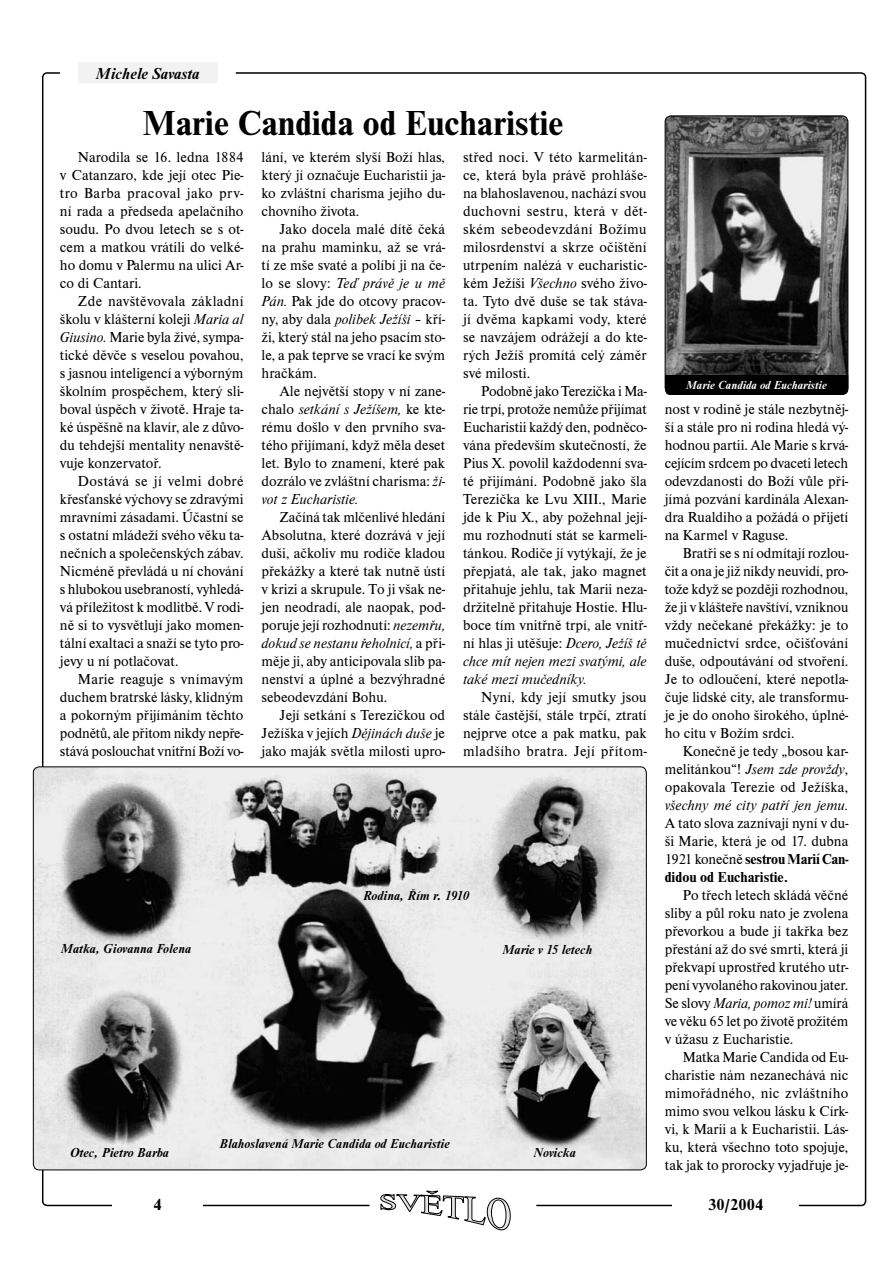
<style>
.page{position:relative;width:893px;height:1263px;background:#fff}
.page>*{position:absolute;margin:0;border:0;box-sizing:border-box;transform-origin:0 0}
.t1{font:700 36px "Nimbus Rom DCE";color:#000}
.t2{font:italic 700 16.5px "Nimbus Rom DCE";color:#000}
.t3{font:700 16.5px "Nimbus Rom DCE";color:#000}
.t4{font:15px/18px "Nimbus Rom DCE";color:#000;text-align:justify}
.t5{font:italic 15px "Nimbus Rom DCE";letter-spacing:.005em;color:#000}
.t6{font:italic 700 13.5px "Nimbus Rom DCE";color:#000}
.t7{font:italic 700 12px "Nimbus Rom DCE";color:#fff}
.s1{font-style:italic}
.s2{font-weight:700}
</style>
<div class="page">
<svg style="left:380px;top:1190px;width:131px;height:41px"></svg>
<img style="left:666px;top:116px;width:181px;height:260px">
<div style="left:664px;top:116px;width:184px;height:278px;border:1px solid #000;border-radius:6px"></div>
<div style="left:664px;top:376px;width:184px;height:19px;background:#000"></div>
<img style="left:33px;top:767px;width:613px;height:403px;border-radius:6px">
<div style="left:78px;top:62px;width:140px;height:21px;background:#f2f2f2"></div>
<p class="t2" style="left:96px;top:67px;width:105px">Michele Savasta</p>
<h1 class="t1" style="left:143px;top:109px;width:421px">Marie Candida od Eucharistie</h1>
<p class="t4" style="left:60px;top:150px;width:185px;text-indent:18px">Narodila se 16. ledna 1884 v Catanzaro, kde její otec Pie&shy;tro Barba pracoval jako prv&shy;ní rada a předseda apelačního soudu. Po dvou letech se s ot&shy;cem a matkou vrátili do velké&shy;ho domu v Palermu na ulici Ar&shy;co di Cantari.</p>
<p class="t4" style="left:60px;top:294px;width:185px;text-indent:18px">Zde navštěvovala základní školu v klášterní koleji <span class="s1">Maria al Giusino.</span> Marie byla živé, sympa&shy;tické děvče s veselou povahou, s jasnou inteligencí a výborným školním prospěchem, který sli&shy;boval úspěch v životě. Hraje ta&shy;ké úspěšně na klavír, ale z důvo&shy;du tehdejší mentality nenavště&shy;vuje konzervatoř.</p>
<p class="t4" style="left:60px;top:474px;width:185px;text-indent:18px">Dostává se jí velmi dobré křesťanské výchovy se zdravými mravními zásadami. Účastní se s ostatní mládeží svého věku ta&shy;nečních a společenských zábav.<br>Nicméně převládá u ní chování s hlubokou usebraností, vyhledá&shy;vá příležitost k modlitbě. V rodi&shy;ně si to vysvětlují jako momen&shy;tální exaltaci a snaží se tyto pro&shy;jevy u ní potlačovat.</p>
<p class="t4" style="left:60px;top:672px;width:185px;text-indent:18px">Marie reaguje s vnímavým duchem bratrské lásky, klidným a pokorným přijímáním těchto podnětů, ale přitom nikdy nepře&shy;stává poslouchat vnitřní Boží vo-</p>
<p class="t4" style="left:261px;top:150px;width:185px">lání, ve kterém slyší Boží hlas, který jí označuje Eucharistii ja&shy;ko zvláštní charisma jejího du&shy;chovního života.</p>
<p class="t4" style="left:261px;top:222px;width:185px;text-indent:18px">Jako docela malé dítě čeká na prahu maminku, až se vrá&shy;tí ze mše svaté a políbí ji na če&shy;lo se slovy: <span class="s1">Teď právě je u mě Pán.</span> Pak jde do otcovy pracov&shy;ny, aby dala <span class="s1">polibek Ježíši –</span> kří&shy;ži, který stál na jeho psacím sto&shy;le, a pak teprve se vrací ke svým hračkám.</p>
<p class="t4" style="left:261px;top:384px;width:185px;text-indent:18px">Ale největší stopy v ní zane&shy;chalo <span class="s1">setkání s Ježíšem,</span> ke kte&shy;rému došlo v den prvního sva&shy;tého přijímaní, když měla deset let. Bylo to znamení, které pak dozrálo ve zvláštní charisma: <span class="s1">ži&shy;vot z Eucharistie.</span></p>
<p class="t4" style="left:261px;top:510px;width:185px;text-indent:18px">Začíná tak mlčenlivé hledání Absolutna, které dozrává v její duši, ačkoliv mu rodiče kladou překážky a které tak nutně ústí v krizi a skrupule. To ji však ne&shy;jen neodradí, ale naopak, pod&shy;poruje její rozhodnutí: <span class="s1">nezemřu, dokud se nestanu řeholnicí,</span> a při&shy;měje ji, aby anticipovala slib pa&shy;nenství a úplné a bezvýhradné sebeodevzdání Bohu.</p>
<p class="t4" style="left:261px;top:708px;width:185px;text-indent:18px">Její setkání s Terezičkou od Ježíška v jejích <span class="s1">Dějinách duše</span> je jako maják světla milosti upro-</p>
<p class="t4" style="left:463px;top:150px;width:185px">střed noci. V této karmelitán&shy;ce, která byla právě prohláše&shy;na blahoslavenou, nachází svou duchovní sestru, která v dět&shy;ském sebeodevzdání Božímu milosrdenství a skrze očištění utrpením nalézá v eucharistic&shy;kém Ježíši <span class="s1">Všechno</span> svého živo&shy;ta. Tyto dvě duše se tak stáva&shy;jí dvěma kapkami vody, které se navzájem odrážejí a do kte&shy;rých Ježíš promítá celý záměr své milosti.</p>
<p class="t4" style="left:463px;top:384px;width:185px;text-indent:18px">Podobně jako Terezička i Ma&shy;rie trpí, protože nemůže přijímat Eucharistii každý den, podněco&shy;vána především skutečností, že Pius X. povolil každodenní sva&shy;té přijímání. Podobně jako šla Terezička ke Lvu XIII., Marie jde k Piu X., aby požehnal její&shy;mu rozhodnutí stát se karmeli&shy;tánkou. Rodiče jí vytýkají, že je přepjatá, ale tak, jako magnet přitahuje jehlu, tak Marii neza&shy;držitelně přitahuje Hostie. Hlu&shy;boce tím vnitřně trpí, ale vnitř&shy;ní hlas ji utěšuje: <span class="s1">Dcero, Ježíš tě chce mít nejen mezi svatými, ale také mezi mučedníky.</span></p>
<p class="t4" style="left:463px;top:690px;width:185px;text-indent:18px">Nyní, kdy její smutky jsou stále častější, stále trpčí, ztratí nejprve otce a pak matku, pak mladšího bratra. Její přítom-</p>
<p class="t6" style="left:61px;top:943px;width:132px">Matka, Giovanna Folena</p>
<p class="t6" style="left:363px;top:891px;width:107px">Rodina, Řím r. 1910</p>
<p class="t6" style="left:502px;top:944px;width:91px">Marie v 15 letech</p>
<p class="t6" style="left:70px;top:1147px;width:100px">Otec, Pietro Barba</p>
<p class="t6" style="left:220px;top:1138px;width:232px">Blahoslavená Marie Candida od Eucharistie</p>
<p class="t6" style="left:533px;top:1147px;width:44px">Novicka</p>
<p class="t7" style="left:686px;top:381px;width:142px">Marie Candida od Eucharistie</p>
<p class="t4" style="left:664px;top:402px;width:185px">nost v rodině je stále nezbytněj&shy;ší a stále pro ni rodina hledá vý&shy;hodnou partii. Ale Marie s krvá&shy;cejícím srdcem po dvaceti letech odevzdanosti do Boží vůle při&shy;jímá pozvání kardinála Alexan&shy;dra Rualdiho a požádá o přijetí na Karmel v Raguse.</p>
<p class="t4" style="left:664px;top:546px;width:185px;text-indent:18px">Bratři se s ní odmítají rozlou&shy;čit a ona je již nikdy neuvidí, pro&shy;tože když se později rozhodnou, že ji v klášteře navštíví, vzniknou vždy nečekané překážky: je to mučednictví srdce, očišťování duše, odpoutávání od stvoření.<br>Je to odloučení, které nepotla&shy;čuje lidské city, ale transformu&shy;je je do onoho širokého, úplné&shy;ho citu v Božím srdci.</p>
<p class="t4" style="left:664px;top:744px;width:185px;text-indent:18px">Konečně je tedy „bosou kar&shy;melitánkou“! <span class="s1">Jsem zde provždy</span>, opakovala Terezie od Ježíška,</p>
<p class="t5" style="left:664px;top:800px;width:185px">všechny mé city patří jen jemu.</p>
<p class="t4" style="left:664px;top:816px;width:185px">A tato slova zaznívají nyní v du&shy;ši Marie, která je od 17. dubna 1921 konečně <span class="s2">sestrou Marií Can&shy;didou od Eucharistie.</span></p>
<p class="t4" style="left:664px;top:888px;width:185px;text-indent:18px">Po třech letech skládá věčné sliby a půl roku nato je zvolena převorkou a bude jí takřka bez přestání až do své smrti, která ji překvapí uprostřed krutého utr&shy;pení vyvolaného rakovinou jater.<br>Se slovy <span class="s1">Maria, pomoz mi!</span> umírá ve věku 65 let po životě prožitém v úžasu z Eucharistie.</p>
<p class="t4" style="left:664px;top:1050px;width:185px;text-indent:18px">Matka Marie Candida od Eu&shy;charistie nám nezanechává nic mimořádného, nic zvláštního mimo svou velkou lásku k Círk&shy;vi, k Marii a k Eucharistii. Lás&shy;ku, která všechno toto spojuje, tak jak to prorocky vyjadřuje je-</p>
<p class="t3" style="left:153px;top:1199px;width:10px">4</p>
<p class="t3" style="left:708px;top:1199px;width:57px">30/2004</p>
</div>
